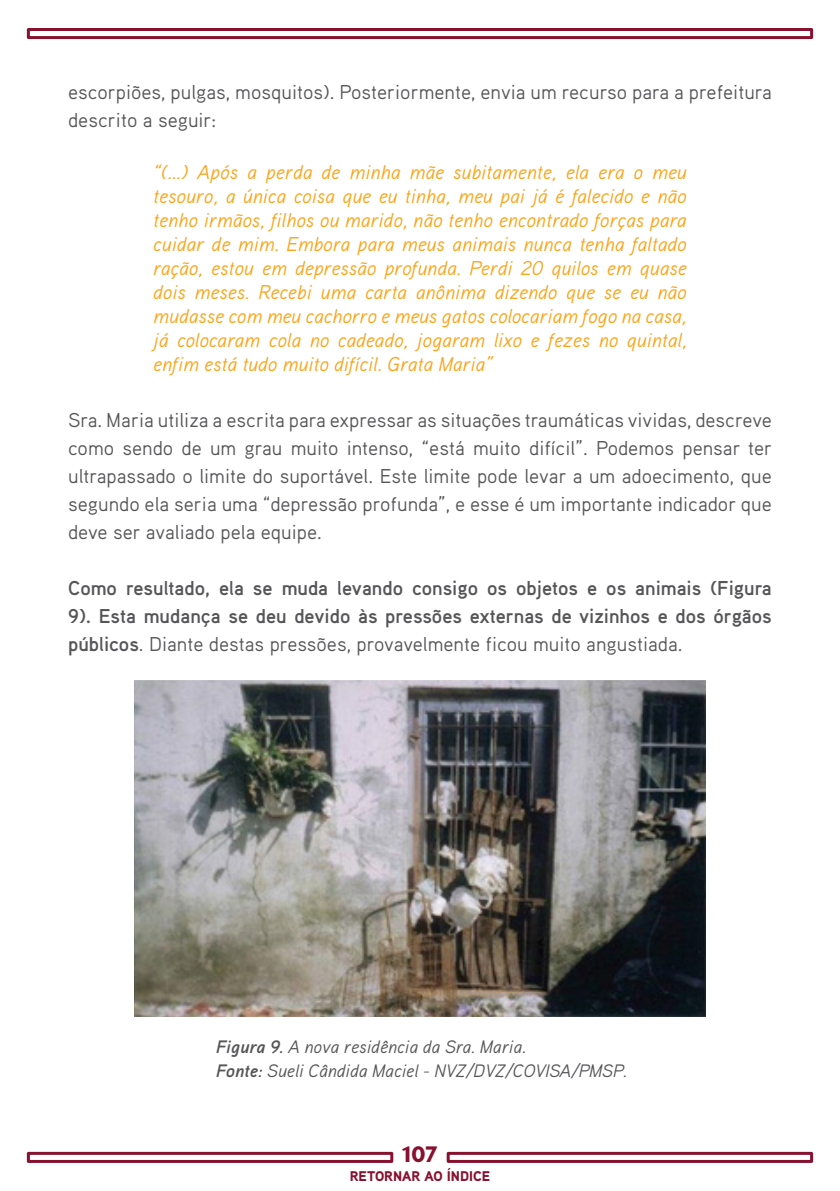
<style>
.page{position:relative;width:840px;height:1191px;background:#fff}
.page>*{position:absolute;margin:0;border:0;box-sizing:border-box;transform-origin:0 0}
.t1{font:italic 20px/24px "Aaux Pro";color:#faa51c;text-align:justify}
.t2{font:20px/28px "Aaux Pro";color:#565659}
.t3{font:700 20px/28px "Aaux Pro";color:#565659;text-align:justify}
.t4{font:700 20px "Penumbra Sans Std";color:#871230}
.t5{font:italic 18px/24px "Aaux Pro";color:#565659}
.t6{font:900 14px "Aaux Pro";color:#871230}
.s1{font-weight:400}
.s2{font-weight:700}
</style>
<div class="page">
<div style="left:27px;top:28px;width:785px;height:11px;background:#fff;border:3px solid #871230"></div>
<div style="left:27px;top:1151px;width:366px;height:12px;background:#fff;border:3px solid #871230"></div>
<div style="left:446px;top:1151px;width:366px;height:12px;background:#fff;border:3px solid #871230"></div>
<img style="left:135px;top:680px;width:569px;height:336px">
<p class="t2" style="left:68px;top:77px;width:704px">escorpiões, pulgas, mosquitos). Posteriormente, envia um recurso para a prefeitura descrito a seguir:</p>
<p class="t1" style="left:153px;top:159px;width:534px">“(...) Após a perda de minha mãe subitamente, ela era o meu tesouro, a única coisa que eu tinha, meu pai já é falecido e não tenho irmãos, filhos ou marido, não tenho encontrado forças para cuidar de mim. Embora para meus animais nunca tenha faltado ração, estou em depressão profunda. Perdi 20 quilos em quase dois meses. Recebi uma carta anônima dizendo que se eu não mudasse com meu cachorro e meus gatos colocariam fogo na casa, já colocaram cola no cadeado, jogaram lixo e fezes no quintal, enfim está tudo muito difícil. Grata Maria”</p>
<p class="t2" style="left:68px;top:405px;width:705px;text-align:justify">Sra. Maria utiliza a escrita para expressar as situações traumáticas vividas, descreve como sendo de um grau muito intenso, “está muito difícil”. Podemos pensar ter ultrapassado o limite do suportável. Este limite pode levar a um adoecimento, que segundo ela seria uma “depressão profunda”, e esse é um importante indicador que deve ser avaliado pela equipe.</p>
<p class="t3" style="left:68px;top:573px;width:704px">Como resultado, ela se muda levando consigo os objetos e os animais (Figura 9). Esta mudança se deu devido às pressões externas de vizinhos e dos órgãos públicos<span class="s1">. Diante destas pressões, provavelmente ficou muito angustiada.</span></p>
<p class="t5" style="left:215px;top:1034px;width:412px"><span class="s2">Figura 9.</span> A nova residência da Sra. Maria.<br><span class="s2">Fonte:</span> Sueli Cândida Maciel - NVZ/DVZ/COVISA/PMSP.</p>
<p class="t4" style="left:402px;top:1141px;width:36px">107</p>
<p class="t6" style="left:349px;top:1167px;width:142px">RETORNAR AO ÍNDICE</p>
</div>
